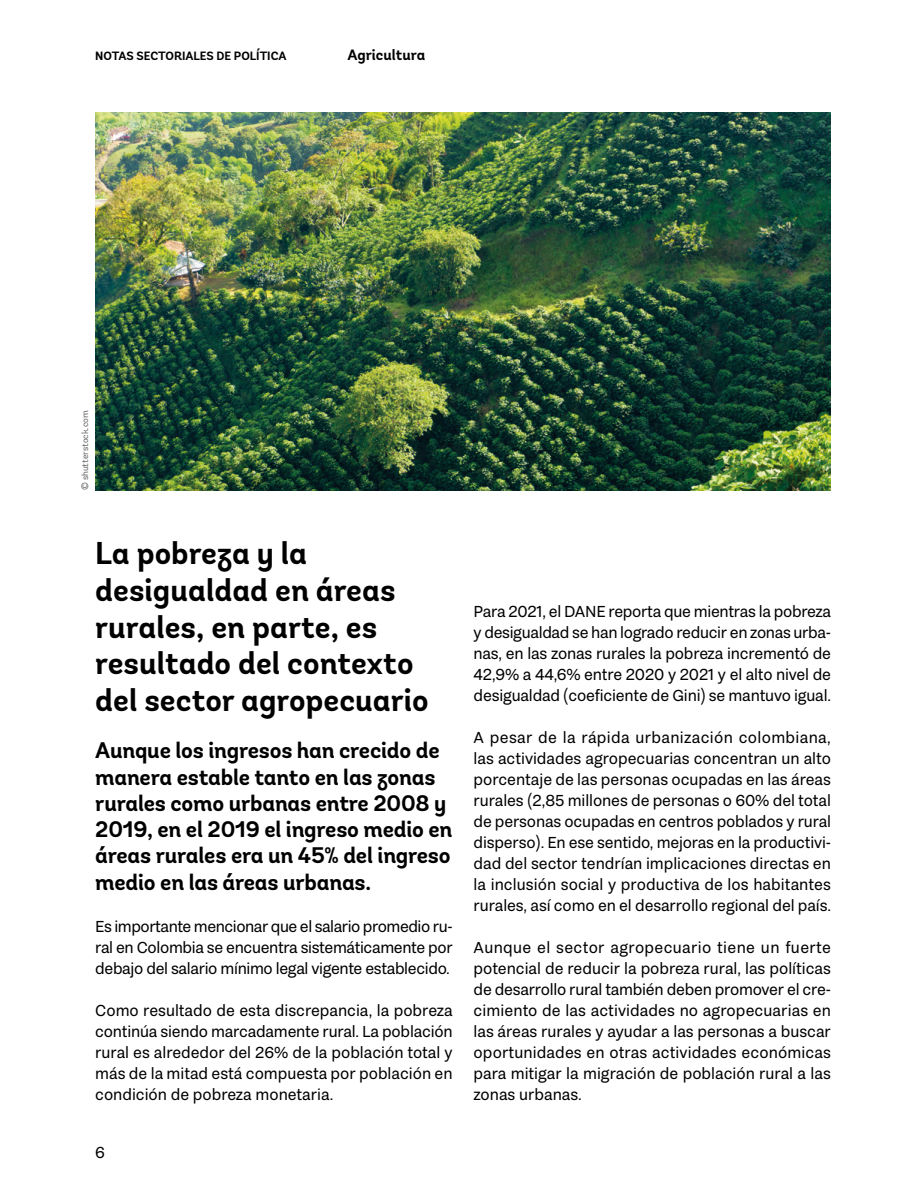
<style>
.page{position:relative;width:915px;height:1191px;background:#fff}
.page>*{position:absolute;margin:0;border:0;box-sizing:border-box;transform-origin:0 0}
.WB_Titulo{font:700 31.5px/36.8px "Andes";color:#000}
.WB_Destacado{font:700 22.5px/26.2px "Andes";letter-spacing:-.01em;color:#000}
.WB_Primer_parrafo{font:16.5px/21px "Passenger Sans";letter-spacing:-.005em;color:#000;text-align:justify}
.t1{font:700 15px "Andes";color:#000}
.t2{font:700 12px "Andes";color:#000}
.WB_Fuente_grafico{font:9px "Andes";color:#575756}
</style>
<div class="page">
<img style="left:95px;top:112px;width:735px;height:378px">
<p class="t2" style="left:95px;top:48px;width:193px">NOTAS SECTORIALES DE POLÍTICA</p>
<p class="t1" style="left:347px;top:45px;width:79px">Agricultura</p>
<p class="WB_Fuente_grafico" style="left:80px;top:490px;width:81px;rotate:-90deg">© shutterstock.com</p>
<p class="WB_Titulo" style="left:95px;top:536px;width:335px">La pobreza y la desigualdad en áreas rurales, en parte, es resultado del contexto del sector agropecuario</p>
<p class="WB_Destacado" style="left:95px;top:738px;width:358px">Aunque los ingresos han crecido de manera estable tanto en las zonas rurales como urbanas entre 2008 y<br>2019, en el 2019 el ingreso medio en áreas rurales era un 45% del ingreso medio en las áreas urbanas.</p>
<p class="WB_Primer_parrafo" style="left:95px;top:915px;width:359px">Es importante mencionar que el salario promedio ru&shy;ral en Colombia se encuentra sistemáticamente por debajo del salario mínimo legal vigente establecido.</p>
<p class="WB_Primer_parrafo" style="left:95px;top:999px;width:359px">Como resultado de esta discrepancia, la pobreza continúa siendo marcadamente rural. La población rural es alrededor del 26% de la población total y más de la mitad está compuesta por población en condición de pobreza monetaria.</p>
<p class="WB_Primer_parrafo" style="left:95px;top:1142px;width:11px">6</p>
<p class="WB_Primer_parrafo" style="left:473px;top:600px;width:359px">Para 2021, el DANE reporta que mientras la pobreza y desigualdad se han logrado reducir en zonas urba&shy;nas, en las zonas rurales la pobreza incrementó de 42,9% a 44,6% entre 2020 y 2021 y el alto nivel de desigualdad (coeficiente de Gini) se mantuvo igual.</p>
<p class="WB_Primer_parrafo" style="left:473px;top:726px;width:359px">A pesar de la rápida urbanización colombiana, las actividades agropecuarias concentran un alto porcentaje de las personas ocupadas en las áreas rurales (2,85 millones de personas o 60% del total de personas ocupadas en centros poblados y rural disperso). En ese sentido, mejoras en la productivi&shy;dad del sector tendrían implicaciones directas en la inclusión social y productiva de los habitantes rurales, así como en el desarrollo regional del país.</p>
<p class="WB_Primer_parrafo" style="left:473px;top:936px;width:359px">Aunque el sector agropecuario tiene un fuerte potencial de reducir la pobreza rural, las políticas de desarrollo rural también deben promover el cre&shy;cimiento de las actividades no agropecuarias en las áreas rurales y ayudar a las personas a buscar oportunidades en otras actividades económicas para mitigar la migración de población rural a las zonas urbanas.</p>
</div>
